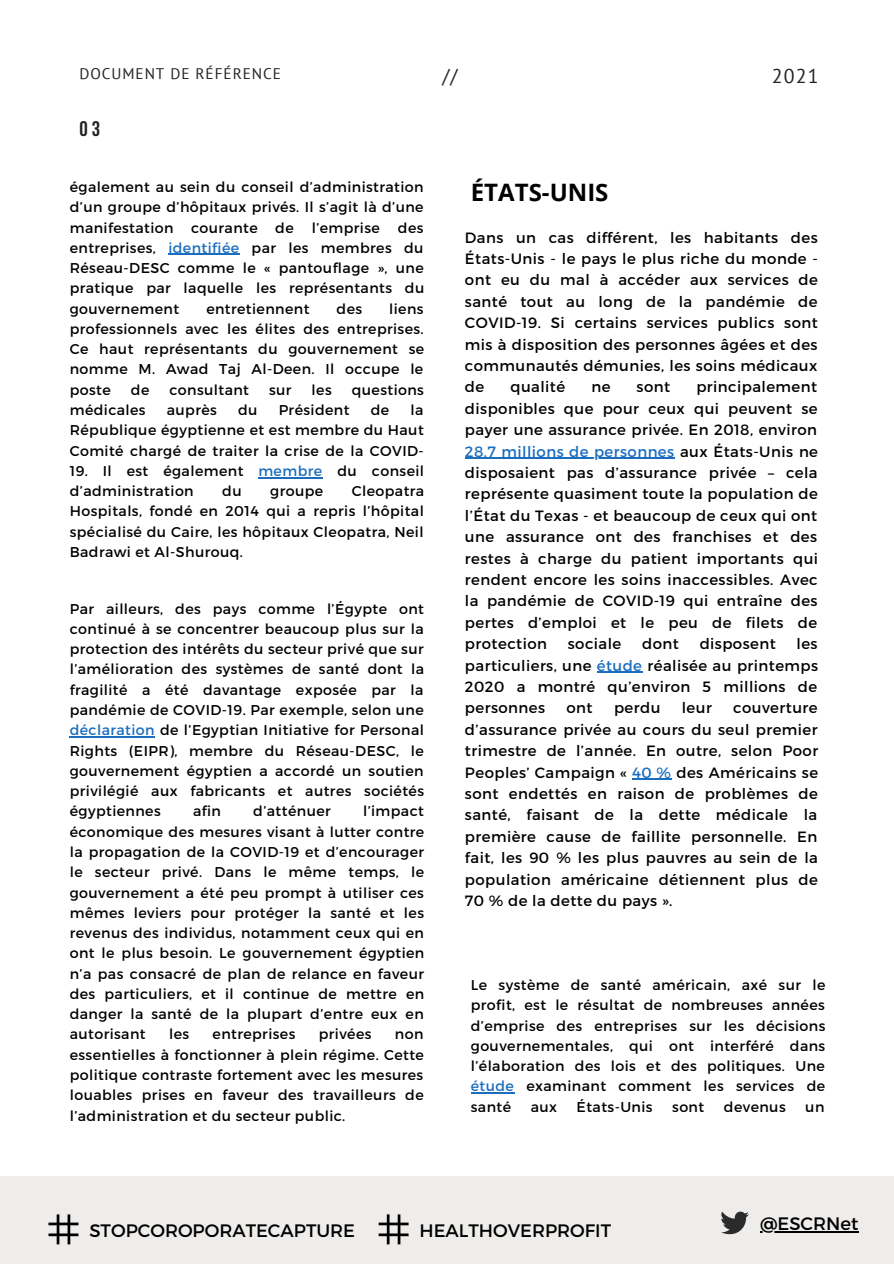
<style>
.page{position:relative;width:894px;height:1264px;background:#fff}
.page>*{position:absolute;margin:0;border:0;box-sizing:border-box;transform-origin:0 0}
.t1{font:700 24px "Open Sans";color:#000}
.t2{font:700 21px "Bebas Neue";color:#222}
.t3{font:19.8px "PT Sans";color:#222}
.t4{font:18px "Montserrat";color:#000}
.t5{font:15.3px "PT Sans";letter-spacing:.06em;color:#222}
.t6{font:14.85px/21.5px "Montserrat";letter-spacing:.03em;color:#000;text-align:justify}
.t7{font:14.25px/20.2px "Montserrat";letter-spacing:.03em;color:#000;text-align:justify}
.s1{color:#1a6dbf}
</style>
<div class="page">
<div style="left:0;top:1176px;width:893px;height:87px;background:#efedeb"></div>
<svg style="left:721px;top:1211px;width:27px;height:23px"></svg>
<hr style="left:759px;top:1231px;width:99px;height:1px;background:#000">
<hr style="left:70px;top:736px;width:85px;height:1px;background:#1a6dbf">
<hr style="left:465px;top:457px;width:209px;height:2px;background:#1a6dbf">
<hr style="left:596px;top:671px;width:46px;height:2px;background:#1a6dbf">
<hr style="left:632px;top:778px;width:39px;height:2px;background:#1a6dbf">
<hr style="left:168px;top:254px;width:71px;height:1px;background:#1a6dbf">
<hr style="left:258px;top:477px;width:64px;height:1px;background:#1a6dbf">
<hr style="left:470px;top:1092px;width:44px;height:1px;background:#1a6dbf">
<hr style="left:386px;top:1214px;width:3px;height:30px;background:#000">
<hr style="left:397px;top:1214px;width:3px;height:30px;background:#000">
<hr style="left:378px;top:1222px;width:30px;height:3px;background:#000">
<hr style="left:378px;top:1233px;width:30px;height:3px;background:#000">
<hr style="left:57px;top:1214px;width:2px;height:30px;background:#000">
<hr style="left:68px;top:1214px;width:2px;height:30px;background:#000">
<hr style="left:48px;top:1222px;width:30px;height:3px;background:#000">
<hr style="left:48px;top:1233px;width:30px;height:3px;background:#000">
<p class="t5" style="left:79px;top:63px;width:203px">DOCUMENT DE RÉFÉRENCE</p>
<p class="t3" style="left:442px;top:62px;width:17px">//</p>
<p class="t3" style="left:771px;top:62px;width:48px">2021</p>
<p class="t2" style="left:79px;top:120px;width:22px">03</p>
<p class="t7" style="left:70px;top:176px;width:355px">également au sein du conseil d’administration d’un groupe d’hôpitaux privés. Il s’agit là d’une manifestation courante de</p>
<p class="t7" style="left:311px;top:216px;width:70px">l’emprise</p>
<p class="t7" style="left:70px;top:216px;width:356px;text-indent:328px">des entreprises, <span class="s1">identifiée</span> par les membres du Réseau-DESC comme le « pantouflage », une pratique par laquelle les représentants du gouvernement</p>
<p class="t7" style="left:70px;top:298px;width:356px;text-indent:319px">liens professionnels avec les élites des entreprises.<br>Ce haut représentants du gouvernement se nomme M. Awad Taj Al-Deen. Il occupe le poste</p>
<p class="t7" style="left:206px;top:298px;width:105px">entretiennent</p>
<p class="t7" style="left:336px;top:298px;width:27px">des</p>
<p class="t7" style="left:131px;top:379px;width:20px">de</p>
<p class="t7" style="left:169px;top:379px;width:81px">consultant</p>
<p class="t7" style="left:269px;top:379px;width:24px">sur</p>
<p class="t7" style="left:311px;top:379px;width:22px">les</p>
<p class="t7" style="left:351px;top:379px;width:74px">questions</p>
<p class="t7" style="left:70px;top:399px;width:77px">médicales</p>
<p class="t7" style="left:167px;top:399px;width:51px">auprès</p>
<p class="t7" style="left:238px;top:399px;width:21px">du</p>
<p class="t7" style="left:278px;top:399px;width:72px">Président</p>
<p class="t7" style="left:370px;top:399px;width:20px">de</p>
<p class="t7" style="left:70px;top:399px;width:355px;text-indent:340px">la République égyptienne et est membre du Haut Comité chargé de traiter la crise de la COVID-</p>
<p class="t7" style="left:70px;top:460px;width:356px">19. Il est également <span class="s1">membre</span> du conseil d’administration</p>
<p class="t7" style="left:70px;top:480px;width:356px;text-indent:282px">Cleopatra Hospitals, fondé en 2014 qui a repris l’hôpital spécialisé du Caire, les hôpitaux Cleopatra, Neil Badrawi et Al-Shurouq.</p>
<p class="t7" style="left:222px;top:480px;width:21px">du</p>
<p class="t7" style="left:270px;top:480px;width:54px">groupe</p>
<p class="t7" style="left:70px;top:597px;width:356px">Par ailleurs, des pays comme l’Égypte ont continué à se concentrer beaucoup plus sur la protection des intérêts du secteur privé que sur l’amélioration des systèmes de santé dont la fragilité a été davantage exposée par la pandémie de COVID-19. Par exemple, selon une <span class="s1">déclaration</span> de l’Egyptian Initiative for Personal Rights (EIPR), membre du Réseau-DESC, le gouvernement égyptien a accordé un soutien privilégié aux fabricants et autres sociétés égyptiennes</p>
<p class="t7" style="left:193px;top:800px;width:29px">afin</p>
<p class="t7" style="left:253px;top:800px;width:79px">d’atténuer</p>
<p class="t7" style="left:70px;top:800px;width:356px;text-indent:293px">l’impact économique des mesures visant à lutter contre la propagation de la COVID-19 et d’encourager le secteur privé. Dans le même temps, le gouvernement a été peu prompt à utiliser ces mêmes leviers pour protéger la santé et les revenus des individus, notamment ceux qui en ont le plus besoin. Le gouvernement égyptien n’a pas consacré de plan de relance en faveur des particuliers, et il continue de mettre en danger la santé de la plupart d’entre eux en autorisant</p>
<p class="t7" style="left:169px;top:1023px;width:22px">les</p>
<p class="t7" style="left:212px;top:1023px;width:84px">entreprises</p>
<p class="t7" style="left:319px;top:1023px;width:54px">privées</p>
<p class="t7" style="left:70px;top:1023px;width:355px;text-indent:325px">non essentielles à fonctionner à plein régime. Cette politique contraste fortement avec les mesures louables prises en faveur des travailleurs de l’administration et du secteur public.</p>
<p class="t1" style="left:470px;top:176px;width:139px">ÉTATS-UNIS</p>
<p class="t6" style="left:465px;top:226px;width:354px">Dans un cas différent, les habitants des États-Unis - le pays le plus riche du monde - ont eu du mal à accéder aux services de santé tout au long de la pandémie de COVID-19. Si certains services publics sont mis à disposition des personnes âgées et des communautés démunies, les soins médicaux de</p>
<p class="t6" style="left:510px;top:375px;width:56px">qualité</p>
<p class="t6" style="left:591px;top:375px;width:21px">ne</p>
<p class="t6" style="left:636px;top:375px;width:35px">sont</p>
<p class="t6" style="left:465px;top:375px;width:354px;text-indent:231px">principalement disponibles que pour ceux qui peuvent se payer une assurance privée. En 2018, environ <span class="s1">28,7 millions de personnes</span> aux États-Unis ne disposaient pas d’assurance privée – cela représente quasiment toute la population de l’État du Texas - et beaucoup de ceux qui ont une assurance ont des franchises et des restes à charge du patient importants qui rendent encore les soins inaccessibles. Avec la pandémie de COVID-19 qui entraîne des pertes d’emploi et le peu de filets de protection</p>
<p class="t6" style="left:567px;top:632px;width:55px">sociale</p>
<p class="t6" style="left:642px;top:632px;width:38px">dont</p>
<p class="t6" style="left:699px;top:632px;width:78px">disposent</p>
<p class="t6" style="left:465px;top:632px;width:354px;text-indent:331px">les particuliers, une <span class="s1">étude</span> réalisée au printemps 2020 a montré qu’environ 5 millions de personnes</p>
<p class="t6" style="left:566px;top:696px;width:28px">ont</p>
<p class="t6" style="left:614px;top:696px;width:48px">perdu</p>
<p class="t6" style="left:681px;top:696px;width:32px">leur</p>
<p class="t6" style="left:465px;top:696px;width:354px;text-indent:268px">couverture d’assurance privée au cours du seul premier trimestre de l’année. En outre, selon Poor Peoples’ Campaign « <span class="s1">40 %</span> des Américains se sont endettés en raison de problèmes de santé, faisant de la dette médicale la première cause de faillite personnelle. En fait, les 90 % les plus pauvres au sein de la population américaine détiennent plus de 70 % de la dette du pays ».</p>
<p class="t7" style="left:470px;top:974px;width:356px">Le système de santé américain, axé sur le profit, est le résultat de nombreuses années d’emprise des entreprises sur les décisions gouvernementales, qui ont interféré dans l’élaboration des lois et des politiques. Une <span class="s1">étude</span> examinant comment les services de santé</p>
<p class="t7" style="left:530px;top:1095px;width:28px">aux</p>
<p class="t7" style="left:576px;top:1095px;width:77px">États-Unis</p>
<p class="t7" style="left:672px;top:1095px;width:34px">sont</p>
<p class="t7" style="left:723px;top:1095px;width:63px">devenus</p>
<p class="t7" style="left:805px;top:1095px;width:21px">un</p>
<p class="t4" style="left:89px;top:1218px;width:267px">STOPCOROPORATECAPTURE</p>
<p class="t4" style="left:419px;top:1218px;width:193px">HEALTHOVERPROFIT</p>
<p class="t4" style="left:759px;top:1212px;width:100px">@ESCRNet</p>
</div>
